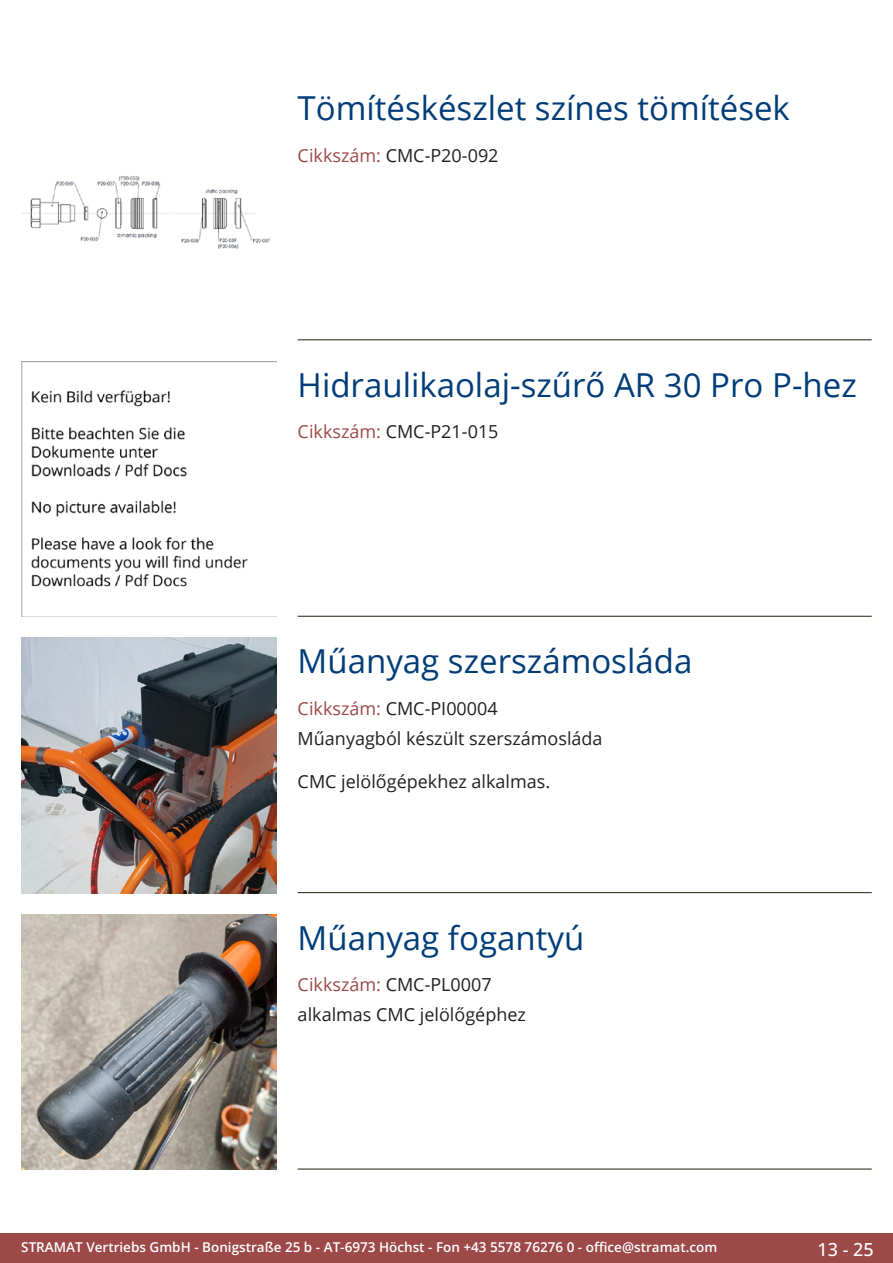
<style>
.page{position:relative;width:893px;height:1263px;background:#fff}
.page>*{position:absolute;margin:0;border:0;box-sizing:border-box;transform-origin:0 0}
.Produkttitel{font:33px "Open Sans";color:#003d78}
.Beschreibung_Text{font:18px "Open Sans";color:#231f20}
.TechDaten_Überschrif{font:18px "Open Sans";color:#231f20}
.t1{font:500 18px "Open Sans";color:#fff}
.t2{font:600 13.5px "Open Sans";color:#fff}
.s1{color:#9c4948}
</style>
<div class="page">
<div style="left:0;top:1233px;width:893px;height:30px;background:#9c4948"></div>
<hr style="left:298px;top:340px;width:574px;height:1px;background:#201d08">
<hr style="left:298px;top:616px;width:574px;height:1px;background:#201d08">
<hr style="left:298px;top:892px;width:574px;height:1px;background:#201d08">
<hr style="left:298px;top:1169px;width:574px;height:1px;background:#201d08">
<img style="left:22px;top:176px;width:248px;height:73px">
<img style="left:21px;top:361px;width:255px;height:256px">
<img style="left:21px;top:638px;width:255px;height:255px">
<img style="left:21px;top:914px;width:255px;height:255px">
<p class="Produkttitel" style="left:298px;top:86px;width:494px">Tömítéskészlet színes tömítések</p>
<p class="TechDaten_Überschrif" style="left:298px;top:143px;width:202px"><span class="s1">Cikkszám:</span> CMC-P20-092</p>
<p class="Produkttitel" style="left:298px;top:362px;width:561px">Hidraulikaolaj-szűrő AR 30 Pro P-hez</p>
<p class="TechDaten_Überschrif" style="left:298px;top:420px;width:202px"><span class="s1">Cikkszám:</span> CMC-P21-015</p>
<p class="Produkttitel" style="left:298px;top:638px;width:396px">Műanyag szerszámosláda</p>
<p class="TechDaten_Überschrif" style="left:298px;top:696px;width:202px"><span class="s1">Cikkszám:</span> CMC-PI00004</p>
<p class="Beschreibung_Text" style="left:298px;top:726px;width:306px">Műanyagból készült szerszámosláda</p>
<p class="Beschreibung_Text" style="left:298px;top:769px;width:254px">CMC jelölőgépekhez alkalmas.</p>
<p class="Produkttitel" style="left:298px;top:915px;width:288px">Műanyag fogantyú</p>
<p class="TechDaten_Überschrif" style="left:298px;top:972px;width:196px"><span class="s1">Cikkszám:</span> CMC-PL0007</p>
<p class="Beschreibung_Text" style="left:298px;top:1002px;width:230px">alkalmas CMC jelölőgéphez</p>
<p class="t2" style="left:21px;top:1238px;width:698px">STRAMAT Vertriebs GmbH - Bonigstraße 25 b - AT-6973 Höchst - Fon +43 5578 76276 0 - office@stramat.com</p>
<p class="t1" style="left:817px;top:1237px;width:58px">13 - 25</p>
</div>
